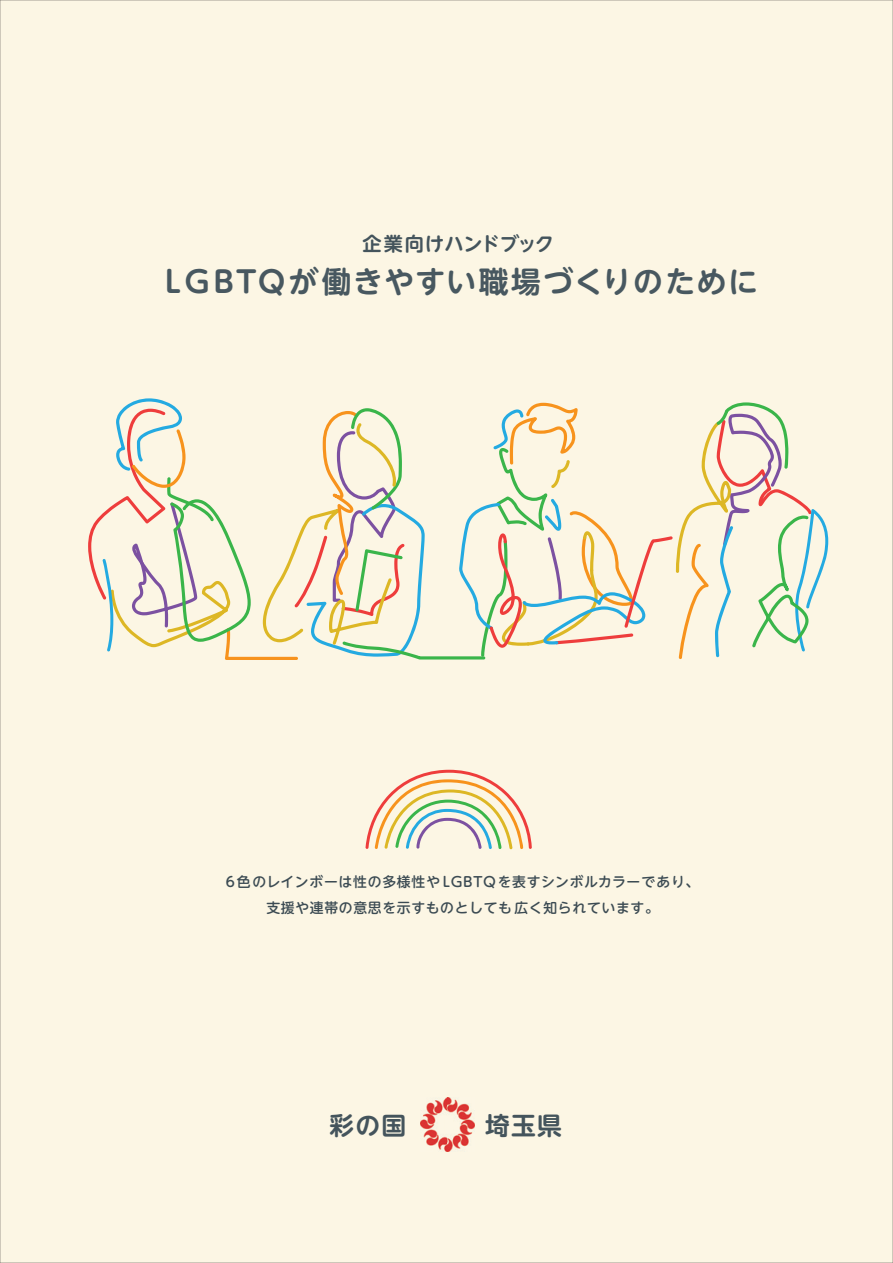
<style>
.page{position:relative;width:893px;height:1263px;background:#fcf6e4}
.page>*{position:absolute;margin:0;border:0;box-sizing:border-box;transform-origin:0 0}
.t1{font:700 29.7px "UD Shin M Go Pro De";letter-spacing:.05em;color:#485860}
.t2{font:700 24.75px "UD Shin M Go Pro De";letter-spacing:.05em;color:#44545c}
.t3{font:700 19.2px "UD Shin M Go Pro De";letter-spacing:.01em;color:#44545c}
.t4{font:500 13.8px/25.5px "UD Shin M Go Pro";letter-spacing:.05em;color:#3c4b53;text-align:center}
</style>
<div class="page">
<h3 class="t3" style="left:362px;top:228px;width:193px">企業向けハンドブック</h3>
<h1 class="t1" style="left:158px;top:258px;width:601px">ＬＧＢＴＱが働きやすい職場づくりのために</h1>
<p class="t4" style="left:226px;top:869px;width:475px">6色のレインボーは性の多様性や LGBTQを表すシンボルカラーであり、支援や連帯の意思を示すものとしても広く知られています。</p>
<h2 class="t2" style="left:329px;top:1105px;width:78px">彩の国</h2>
<h2 class="t2" style="left:485px;top:1105px;width:78px">埼玉県</h2>
</div>
